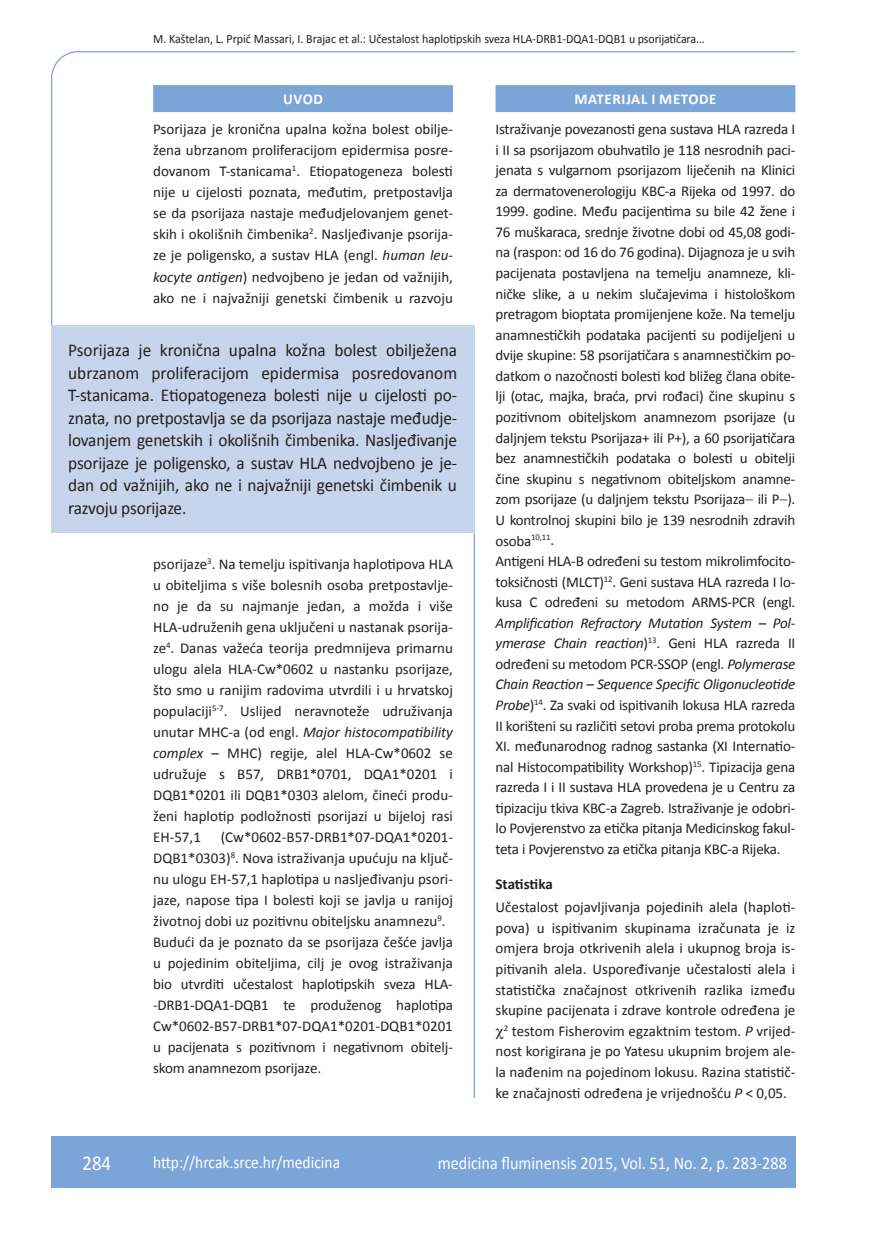
<style>
.page{position:relative;width:872px;height:1234px;background:#fff}
.page>*{position:absolute;margin:0;border:0;box-sizing:border-box;transform-origin:0 0}
.t1{font:21px "Calibri";color:#fff;scale:.9 1}
.t2{font:18px/22.5px "Calibri";letter-spacing:-.01em;color:#231f20;text-align:justify;scale:.96 1}
.t3{font:18px "Calibri";color:#fff;scale:.9 1}
.t4{font:17.25px "Calibri";color:#fff;scale:.9 1}
.t5{font:15px/20.5px "Calibri";letter-spacing:-.015em;color:#231f20;text-align:justify}
.t6{font:700 15px "Calibri";letter-spacing:.04em;color:#fff}
.t7{font:700 15px "Calibri";letter-spacing:-.01em;color:#231f20}
.t8{font:12.75px "Calibri";color:#231f20;scale:.94 1}
.s1{font-style:italic}
</style>
<div class="page">
<svg style="left:51px;top:51px;width:745px;height:275px"></svg>
<hr style="left:473px;top:533px;width:2px;height:564px;background:#7ca5d7">
<div style="left:51px;top:1135px;width:744px;height:51px;background:#7ca5d7"></div>
<div style="left:153px;top:85px;width:300px;height:27px;background:#7ca5d7"></div>
<div style="left:495px;top:85px;width:300px;height:27px;background:#7ca5d7"></div>
<div style="left:51px;top:325px;width:423px;height:208px;background:#c6d5ec"></div>
<p class="t8" style="left:153px;top:30px;width:588px">M. Kaštelan, L. Prpić Massari, I. Brajac et al.: Učestalost haplotipskih sveza HLA-DRB1-DQA1-DQB1 u psorijatičara...</p>
<p class="t6" style="left:283px;top:90px;width:41px">UVOD</p>
<p class="t5" style="left:153px;top:118px;width:301px;line-height:21px">Psorijaza je kronična upalna kožna bolest obilje&shy;žena ubrzanom proliferacijom epidermisa posre&shy;dovanom T-stanicama<sup>1</sup>. Etiopatogeneza bolesti nije u cijelosti poznata, međutim, pretpostavlja se da psorijaza nastaje međudjelovanjem genet&shy;skih i okolišnih čimbenika<sup>2</sup>. Nasljeđivanje psorija&shy;ze je poligensko, a sustav HLA (engl. <span class="s1">human leu&shy;kocyte antigen</span>) nedvojbeno je jedan od važnijih, ako ne i najvažniji genetski čimbenik u razvoju</p>
<p class="t2" style="left:68px;top:338px;width:407px">Psorijaza je kronična upalna kožna bolest obilježena ubrzanom proliferacijom epidermisa posredovanom T-stanicama. Etiopatogeneza bolesti nije u cijelosti po&shy;znata, no pretpostavlja se da psorijaza nastaje međudje&shy;lovanjem genetskih i okolišnih čimbenika. Nasljeđivanje psorijaze je poligensko, a sustav HLA nedvojbeno je je&shy;dan od važnijih, ako ne i najvažniji genetski čimbenik u razvoju psorijaze.</p>
<p class="t5" style="left:153px;top:552px;width:301px;line-height:21px">psorijaze<sup>3</sup>. Na temelju ispitivanja haplotipova HLA u obiteljima s više bolesnih osoba pretpostavlje&shy;no je da su najmanje jedan, a možda i više HLA-udruženih gena uključeni u nastanak psorija&shy;ze<sup>4</sup>. Danas važeća teorija predmnijeva primarnu ulogu alela HLA-Cw*0602 u nastanku psorijaze, što smo u ranijim radovima utvrdili i u hrvatskoj populaciji<sup>5-7</sup>. Uslijed neravnoteže udruživanja unutar MHC-a (od engl. <span class="s1">Major histocompatibility complex</span> – MHC) regije, alel HLA-Cw*0602 se udružuje s B57, DRB1*0701, DQA1*0201 i DQB1*0201 ili DQB1*0303 alelom, čineći produ&shy;ženi haplotip podložnosti psorijazi u bijeloj rasi EH-57,1</p>
<p class="t5" style="left:153px;top:825px;width:301px;line-height:21px;text-align:left;text-indent:68px">(Cw*0602-B57-DRB1*07-DQA1*0201- DQB1*0303)<sup>8</sup>. Nova istraživanja upućuju na ključ&shy;nu ulogu EH-57,1 haplotipa u nasljeđivanju psori&shy;jaze, napose tipa I bolesti koji se javlja u ranijoj životnoj dobi uz pozitivnu obiteljsku anamnezu<sup>9</sup>.<br>Budući da je poznato da se psorijaza češće javlja u pojedinim obiteljima, cilj je ovog istraživanja bio utvrditi učestalost haplotipskih sveza HLA--DRB1-DQA1-DQB1 te produženog haplotipa Cw*0602-B57-DRB1*07-DQA1*0201-DQB1*0201 u pacijenata s pozitivnom i negativnom obitelj&shy;skom anamnezom psorijaze.</p>
<p class="t6" style="left:574px;top:90px;width:144px">MATERIJAL I METODE</p>
<p class="t5" style="left:495px;top:118px;width:301px;text-align:left">Istraživanje povezanosti gena sustava HLA razreda I i II sa psorijazom obuhvatilo je 118 nesrodnih paci&shy;jenata s vulgarnom psorijazom liječenih na Klinici za dermatovenerologiju KBC-a Rijeka od 1997. do 1999. godine. Među pacijentima su bile 42 žene i 76 muškaraca, srednje životne dobi od 45,08 godi&shy;na (raspon: od 16 do 76 godina). Dijagnoza je u svih pacijenata postavljena na temelju anamneze, kli&shy;ničke slike, a u nekim slučajevima i histološkom pretragom bioptata promijenjene kože. Na temelju anamnestičkih podataka pacijenti su podijeljeni u dvije skupine: 58 psorijatičara s anamnestičkim po&shy;datkom o nazočnosti bolesti kod bližeg člana obite&shy;lji (otac, majka, braća, prvi rođaci) čine skupinu s pozitivnom obiteljskom anamnezom psorijaze (u daljnjem tekstu Psorijaza+ ili P+), a 60 psorijatičara bez anamnestičkih podataka o bolesti u obitelji čine skupinu s negativnom obiteljskom anamne&shy;zom psorijaze (u daljnjem tekstu Psorijaza ili P ).<br>U kontrolnoj skupini bilo je 139 nesrodnih zdravih osoba<sup>10,11</sup>.<br>Antigeni HLA-B određeni su testom mikrolimfocito&shy;toksičnosti (MLCT)<sup>12</sup>. Geni sustava HLA razreda I lo&shy;kusa C određeni su metodom ARMS-PCR (engl.</p>
<p class="t5" style="left:495px;top:611px;width:301px"><span class="s1">Amplification Refractory Mutation System – Pol&shy;ymerase Chain reaction</span>)<sup>13</sup>. Geni HLA razreda II određeni su metodom PCR-SSOP (engl. <span class="s1">Polymerase Chain Reaction – Sequence Specific Oligonucleotide Probe</span>)<sup>14</sup>. Za svaki od ispitivanih lokusa HLA razreda II korišteni su različiti setovi proba prema protokolu XI. međunarodnog radnog sastanka (XI Internatio&shy;nal Histocompatibility Workshop)<sup>15</sup>. Tipizacija gena razreda I i II sustava HLA provedena je u Centru za tipizaciju tkiva KBC-a Zagreb. Istraživanje je odobri&shy;lo Povjerenstvo za etička pitanja Medicinskog fakul&shy;teta i Povjerenstvo za etička pitanja KBC-a Rijeka.</p>
<p class="t7" style="left:495px;top:874px;width:59px">Statistika</p>
<p class="t5" style="left:495px;top:896px;width:301px;text-align:center">Učestalost pojavljivanja pojedinih alela (haploti&shy;pova) u ispitivanim skupinama izračunata je iz omjera broja otkrivenih alela i ukupnog broja is&shy;pitivanih alela. Uspoređivanje učestalosti alela i statistička značajnost otkrivenih razlika između skupine pacijenata i zdrave kontrole određena je <sup>2</sup> testom Fisherovim egzaktnim testom. <span class="s1">P</span> vrijed&shy;nost korigirana je po Yatesu ukupnim brojem ale&shy;la nađenim na pojedinom lokusu. Razina statistič&shy;ke značajnosti određena je vrijednošću <span class="s1">P</span> &lt; 0,05.</p>
<h1 class="t1" style="left:82px;top:1149px;width:33px">284</h1>
<p class="t4" style="left:153px;top:1150px;width:209px">http://hrcak.srce.hr/medicina</p>
<p class="t3" style="left:438px;top:1151px;width:389px">medicina fluminensis 2015, Vol. 51, No. 2, p. 283-288</p>
</div>
